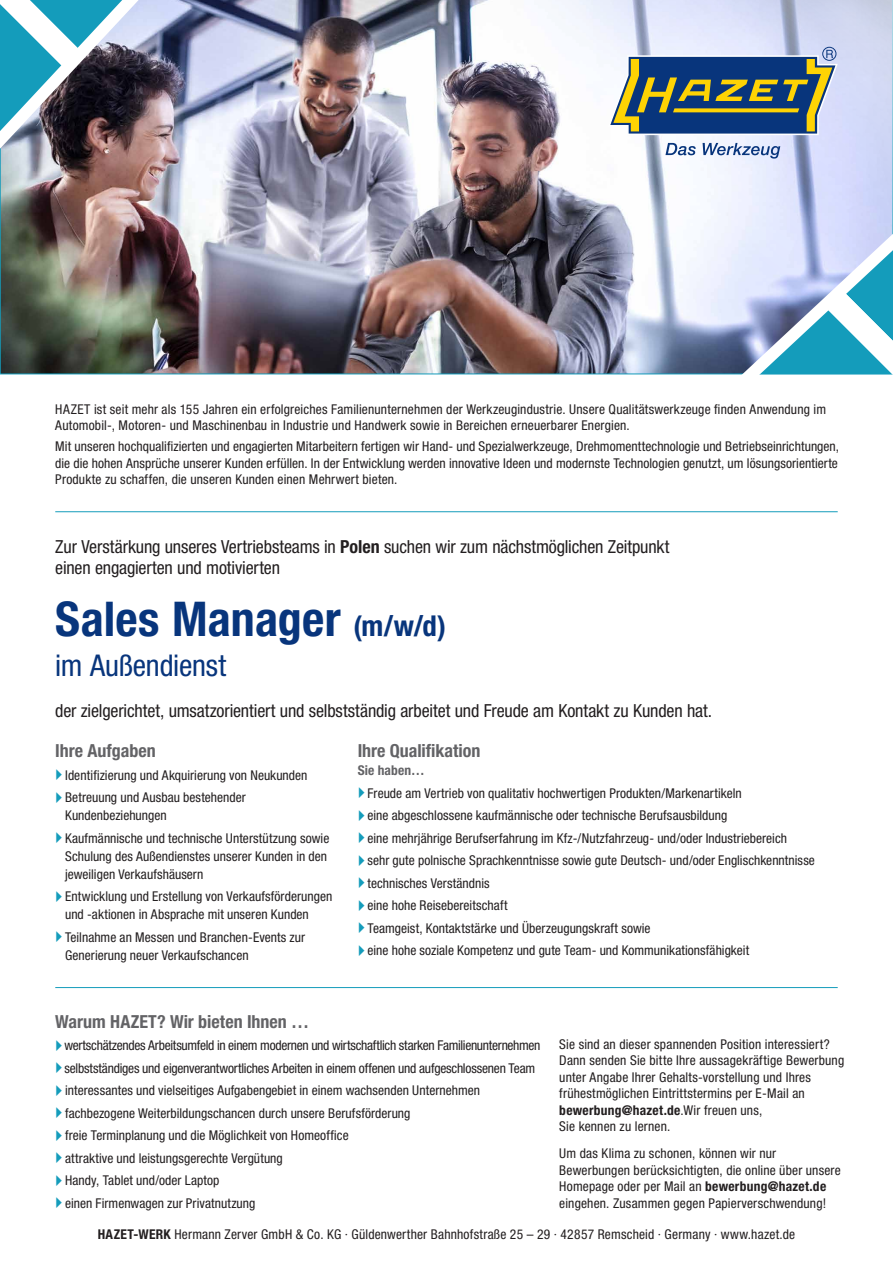
<style>
.page{position:relative;width:893px;height:1263px;background:#fff}
.page>*{position:absolute;margin:0;border:0;box-sizing:border-box;transform-origin:0 0}
.t1{font:700 condensed 48px "Helvetica Neue LT Pro";letter-spacing:.005em;color:#08357c}
.t2{font:condensed 30px "Helvetica Neue LT Pro";letter-spacing:-.005em;color:#08357c}
.t3{font:condensed 18px/21px "Helvetica Neue LT Pro";letter-spacing:-.01em;color:#231f20}
.t4{font:700 condensed 18px "Helvetica Neue LT Pro";color:#636366}
.t5{font:condensed 13.5px/22.5px "Helvetica Neue LT Pro";letter-spacing:.005em;color:#231f20}
.t6{font:700 condensed 13.5px "Helvetica Neue LT Pro";letter-spacing:.01em;color:#636366}
.s1{font-weight:700}
.s2{font-size:28.8px}
</style>
<div class="page">
<img style="left:0;top:0;width:893px;height:374px">
<svg style="left:732px;top:234px;width:161px;height:141px"></svg>
<hr style="left:55px;top:987px;width:783px;height:1px;background:#149cbb">
<hr style="left:55px;top:511px;width:783px;height:1px;background:#149cbb">
<svg style="left:0;top:0;width:139px;height:149px"></svg>
<svg style="left:608px;top:47px;width:230px;height:88px;background:#6c7e83"></svg>
<svg style="left:665px;top:143px;width:31px;height:12px"></svg>
<svg style="left:703px;top:143px;width:77px;height:16px"></svg>
<p class="t5" style="left:55px;top:401px;width:772px;line-height:16.5px">HAZET ist seit mehr als 155 Jahren ein erfolgreiches Familienunternehmen der Werkzeugindustrie. Unsere Qualitätswerkzeuge finden Anwendung im<br>Automobil-, Motoren- und Maschinenbau in Industrie und Handwerk sowie in Bereichen erneuerbarer Energien.</p>
<p class="t5" style="left:55px;top:438px;width:785px;line-height:16.5px;text-align:justify">Mit unseren hochqualifizierten und engagierten Mitarbeitern fertigen wir Hand- und Spezialwerkzeuge, Drehmomenttechnologie und Betriebseinrichtungen, die die hohen Ansprüche unserer Kunden erfüllen. In der Entwicklung werden innovative Ideen und modernste Technologien genutzt, um lösungsorientierte Produkte zu schaffen, die unseren Kunden einen Mehrwert bieten.</p>
<h3 class="t3" style="left:55px;top:536px;width:616px">Zur Verstärkung unseres Vertriebsteams in <span class="s1">Polen</span> suchen wir zum nächstmöglichen Zeitpunkt einen engagierten und motivierten</h3>
<h1 class="t1" style="left:55px;top:589px;width:392px">Sales Manager <span class="s2">(m/w/d)</span></h1>
<h2 class="t2" style="left:55px;top:648px;width:172px">im Außendienst</h2>
<h3 class="t3" style="left:55px;top:699px;width:658px">der zielgerichtet, umsatzorientiert und selbstständig arbeitet und Freude am Kontakt zu Kunden hat.</h3>
<h3 class="t4" style="left:55px;top:740px;width:102px">Ihre Aufgaben</h3>
<p class="t5" style="left:65px;top:763px;width:244px">Identifizierung und Akquirierung von Neukunden<br>Betreuung und Ausbau bestehender</p>
<p class="t5" style="left:65px;top:804px;width:266px">Kundenbeziehungen<br>Kaufmännische und technische Unterstützung sowie</p>
<p class="t5" style="left:65px;top:847px;width:264px;line-height:18px">Schulung des Außendienstes unserer Kunden in den jeweiligen Verkaufshäusern</p>
<p class="t5" style="left:65px;top:887px;width:269px;line-height:18px">Entwicklung und Erstellung von Verkaufsförderungen und -aktionen in Absprache mit unseren Kunden</p>
<p class="t5" style="left:65px;top:928px;width:242px;line-height:18px">Teilnahme an Messen und Branchen-Events zur<br>Generierung neuer Verkaufschancen</p>
<h3 class="t4" style="left:358px;top:740px;width:124px">Ihre Qualifikation</h3>
<p class="t6" style="left:358px;top:762px;width:68px">Sie haben…</p>
<p class="t5" style="left:367px;top:781px;width:449px">Freude am Vertrieb von qualitativ hochwertigen Produkten/Markenartikeln<br>eine abgeschlossene kaufmännische oder technische Berufsausbildung<br>eine mehrjährige Berufserfahrung im Kfz-/Nutzfahrzeug- und/oder Industriebereich<br>sehr gute polnische Sprachkenntnisse sowie gute Deutsch- und/oder Englischkenntnisse technisches Verständnis<br>eine hohe Reisebereitschaft<br>Teamgeist, Kontaktstärke und Überzeugungskraft sowie<br>eine hohe soziale Kompetenz und gute Team- und Kommunikationsfähigkeit</p>
<h3 class="t4" style="left:55px;top:1010px;width:255px">Warum HAZET? Wir bieten Ihnen …</h3>
<p class="t5" style="left:64px;top:1034px;width:478px">wertschätzendes Arbeitsumfeld in einem modernen und wirtschaftlich starken Familienunternehmen selbstständiges und eigenverantwortliches Arbeiten in einem offenen und aufgeschlossenen Team interessantes und vielseitiges Aufgabengebiet in einem wachsenden Unternehmen fachbezogene Weiterbildungschancen durch unsere Berufsförderung<br>freie Terminplanung und die Möglichkeit von Homeoffice<br>attraktive und leistungsgerechte Vergütung<br>Handy, Tablet und/oder Laptop<br>einen Firmenwagen zur Privatnutzung</p>
<p class="t5" style="left:559px;top:1035px;width:286px;line-height:16.5px">Sie sind an dieser spannenden Position interessiert?<br>Dann senden Sie bitte Ihre aussagekräftige Bewerbung unter Angabe Ihrer Gehalts-vorstellung und Ihres frühestmöglichen Eintrittstermins per E-Mail an <span class="s1">bewerbung@hazet.de</span>.Wir freuen uns,<br>Sie kennen zu lernen.</p>
<p class="t5" style="left:559px;top:1145px;width:283px;line-height:16.5px">Um das Klima zu schonen, können wir nur Bewerbungen berücksichtigten, die online über unsere Homepage oder per Mail an <span class="s1">bewerbung@hazet.de </span>eingehen. Zusammen gegen Papierverschwendung!</p>
<p class="t5" style="left:98px;top:1222px;width:699px"><span class="s1">HAZET-WERK</span> Hermann Zerver GmbH &amp; Co. KG · Güldenwerther Bahnhofstraße 25 – 29 · 42857 Remscheid · Germany · www.hazet.de</p>
</div>
